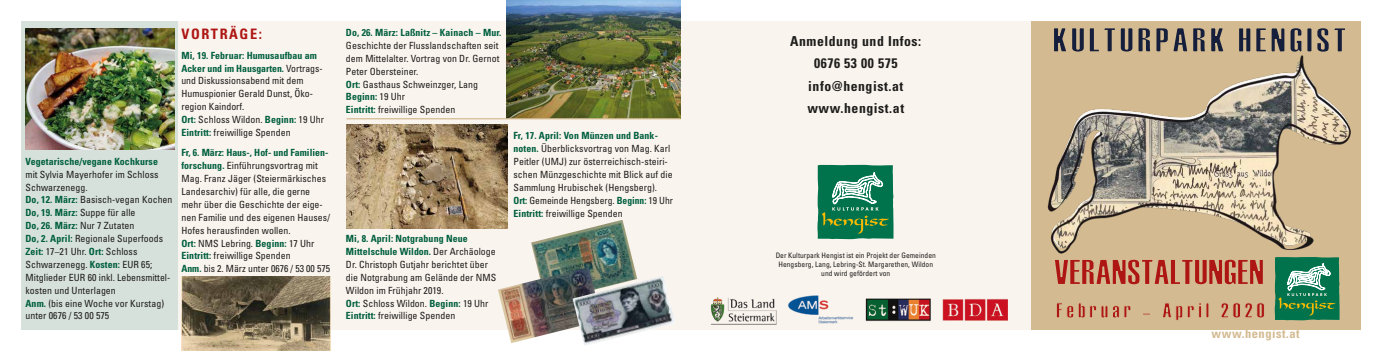
<style>
.page{position:relative;width:1382px;height:351px;background:#fff}
.page>*{position:absolute;margin:0;border:0;box-sizing:border-box;transform-origin:0 0}
.t1{font:700 condensed 14.38px "Univers";letter-spacing:.11em;color:#ae1613}
.t2{font:700 condensed 13.75px/22.5px "Univers";letter-spacing:.04em;color:#1d1d1b;text-align:center}
.t3{font:700 condensed 12.5px "Univers";letter-spacing:.04em;color:#d3ba91}
.t4{font:condensed 9.88px/12.9px "Univers";letter-spacing:.005em;color:#1d1d1b}
.t5{font:700 condensed 9.88px "Univers";letter-spacing:.01em;color:#005f3f}
.t6{font:condensed 7.5px/9px "Univers";letter-spacing:.005em;color:#1d1d1b;text-align:center}
.s1{font-weight:700;color:#005f3f}
</style>
<div class="page">
<div style="left:21px;top:21px;width:1340px;height:309px;background:#faf4ee"></div>
<img style="left:507px;top:0;width:173px;height:118px">
<div style="left:21px;top:21px;width:157px;height:309px;background:#d7e1dc"></div>
<img style="left:181px;top:277px;width:149px;height:74px">
<svg style="left:817px;top:165px;width:77px;height:74px;background:#2e8963"></svg>
<img style="left:710px;top:295px;width:298px;height:30px">
<img style="left:26px;top:28px;width:148px;height:122px">
<div style="left:1031px;top:21px;width:330px;height:309px;background:#d3ba91"></div>
<img style="left:1047px;top:55px;width:304px;height:197px">
<svg style="left:1239px;top:28px;width:106px;height:24px"></svg>
<svg style="left:1054px;top:28px;width:170px;height:24px"></svg>
<svg style="left:1055px;top:252px;width:208px;height:33px"></svg>
<svg style="left:1275px;top:257px;width:65px;height:63px;background:#2f8962"></svg>
<svg style="left:1056px;top:303px;width:208px;height:17px"></svg>
<img style="left:346px;top:124px;width:161px;height:105px">
<img style="left:531px;top:220px;width:106px;height:56px">
<img style="left:498px;top:267px;width:104px;height:76px">
<img style="left:573px;top:276px;width:102px;height:69px">
<hr style="left:347px;top:118px;width:333px;height:1px;background:#d3ba91">
<p class="t5" style="left:26px;top:155px;width:134px">Vegetarische/vegane Kochkurse</p>
<p class="t4" style="left:26px;top:168px;width:149px">mit Sylvia Mayerhofer im Schloss<br>Schwarzenegg.<br><span class="s1">Do, 12. März:</span> Basisch-vegan Kochen<br><span class="s1">Do, 19. März:</span> Suppe für alle<br><span class="s1">Do, 26. März:</span> Nur 7 Zutaten<br><span class="s1">Do, 2. April:</span> Regionale Superfoods<br><span class="s1">Zeit:</span> 17–21 Uhr. <span class="s1">Ort:</span> Schloss<br>Schwarzenegg. <span class="s1">Kosten:</span> EUR 65;<br>Mitglieder EUR 60 inkl. Lebensmittel&shy;kosten und Unterlagen<br><span class="s1">Anm.</span> (bis eine Woche vor Kurstag) unter 0676 / 53 00 575</p>
<h1 class="t1" style="left:181px;top:26px;width:82px">VORTRÄGE:</h1>
<p class="t4" style="left:181px;top:49px;width:144px"><span class="s1">Mi, 19. Februar: Humusaufbau am<br>Acker und im Hausgarten.</span> Vortrags&shy;und Diskussionsabend mit dem<br>Humuspionier Gerald Dunst, Öko&shy;region Kaindorf.<br><span class="s1">Ort:</span> Schloss Wildon. <span class="s1">Beginn:</span> 19 Uhr<br><span class="s1">Eintritt:</span> freiwillige Spenden</p>
<p class="t4" style="left:181px;top:146px;width:150px"><span class="s1">Fr, 6. März: Haus-, Hof- und Familien&shy;forschung.</span> Einführungsvortrag mit Mag. Franz Jäger (Steiermärkisches Landesarchiv) für alle, die gerne mehr über die Geschichte der eige&shy;nen Familie und des eigenen Hauses/ Hofes herausfinden wollen.<br><span class="s1">Ort:</span> NMS Lebring. <span class="s1">Beginn:</span> 17 Uhr <span class="s1">Eintritt:</span> freiwillige Spenden<br><span class="s1">Anm.</span> bis 2. März unter 0676 / 53 00 575</p>
<p class="t5" style="left:346px;top:26px;width:157px">Do, 26. März: Laßnitz – Kainach – Mur.</p>
<p class="t4" style="left:346px;top:39px;width:155px">Geschichte der Flusslandschaften seit dem Mittelalter. Vortrag von Dr. Gernot<br>Peter Obersteiner.<br><span class="s1">Ort:</span> Gasthaus Schweinzger, Lang<br><span class="s1">Beginn:</span> 19 Uhr<br><span class="s1">Eintritt:</span> freiwillige Spenden</p>
<p class="t4" style="left:346px;top:232px;width:152px"><span class="s1">Mi, 8. April: Notgrabung Neue<br>Mittelschule Wildon.</span> Der Archäologe<br>Dr. Christoph Gutjahr berichtet über die Notgrabung am Gelände der NMS<br>Wildon im Frühjahr 2019.<br><span class="s1">Ort:</span> Schloss Wildon. <span class="s1">Beginn:</span> 19 Uhr<br><span class="s1">Eintritt:</span> freiwillige Spenden</p>
<p class="t4" style="left:513px;top:129px;width:161px"><span class="s1">Fr, 17. April: Von Münzen und Bank&shy;noten.</span> Überblicksvortrag von Mag. Karl Peitler (UMJ) zur österreichisch-steiri&shy;schen Münzgeschichte mit Blick auf die Sammlung Hrubischek (Hengsberg).<br><span class="s1">Ort:</span> Gemeinde Hengsberg. <span class="s1">Beginn:</span> 19 Uhr <span class="s1">Eintritt:</span> freiwillige Spenden</p>
<h2 class="t2" style="left:790px;top:29px;width:133px">Anmeldung und Infos:<br>0676 53 00 575 info@hengist.at www.hengist.at</h2>
<p class="t6" style="left:776px;top:251px;width:162px">Der Kulturpark Hengist ist ein Projekt der Gemeinden<br>Hengsberg, Lang, Lebring-St. Margarethen, Wildon und wird gefördert von</p>
<p class="t3" style="left:1212px;top:326px;width:89px">www.hengist.at</p>
</div>
